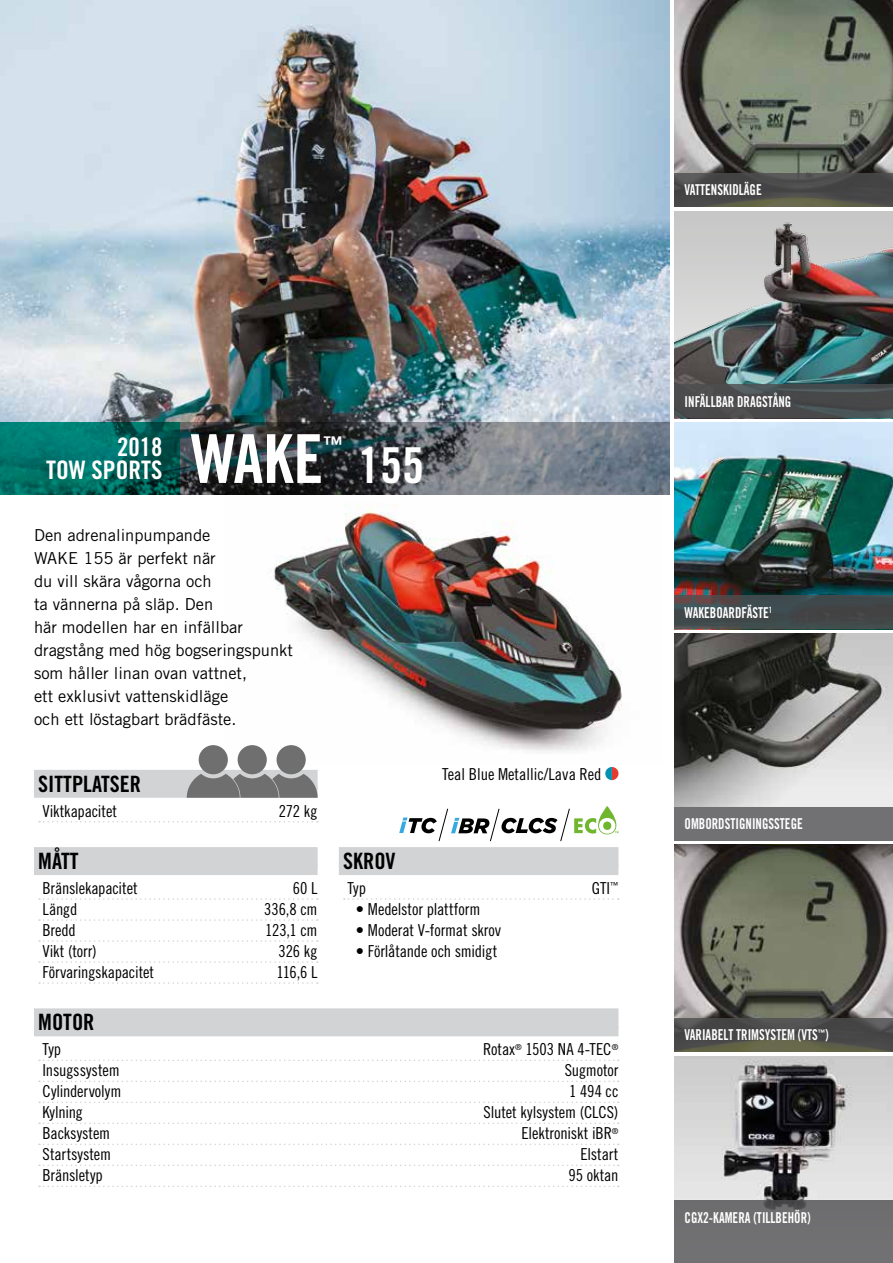
<style>
.page{position:relative;width:893px;height:1263px;background:#fff}
.page>*{position:absolute;margin:0;border:0;box-sizing:border-box;transform-origin:0 0}
.t1{font:67.5px "Trade Gothic LT Std Bd Cn 20";color:#fff}
.t2{font:49.5px "Trade Gothic LT Std Bd Cn 20";color:#fff}
.t3{font:25.5px/23px "Trade Gothic LT Std Bd Cn 20";color:#fff;text-align:right}
.t4{font:22.5px "Trade Gothic LT Std Bd Cn 20";color:#000}
.t5{font:20.25px "Trade Gothic LT Std Bd Cn 20";color:#fff}
.t6{font:16.5px "Trade Gothic LT Std Cn 18";letter-spacing:-.01em;color:#000}
.t7{font:16.5px/23.1px "Trade Gothic LT Std";color:#000}
.t8{font:15px "Trade Gothic LT Std Bd Cn 20";color:#fff;scale:.86 1}
</style>
<div class="page">
<img style="left:674px;top:422px;width:219px;height:174px">
<img style="left:674px;top:211px;width:219px;height:173px">
<img style="left:227px;top:504px;width:395px;height:261px">
<img style="left:674px;top:0;width:219px;height:173px">
<img style="left:674px;top:634px;width:219px;height:173px">
<img style="left:674px;top:845px;width:219px;height:173px">
<img style="left:674px;top:1056px;width:219px;height:144px">
<svg style="left:674px;top:173px;width:219px;height:34px;background:#4d4d49"></svg>
<div style="left:674px;top:384px;width:219px;height:34px;background:#4e4e50"></div>
<svg style="left:674px;top:596px;width:219px;height:33px;background:#43494a"></svg>
<div style="left:674px;top:807px;width:219px;height:33px;background:#717173"></div>
<svg style="left:674px;top:1018px;width:219px;height:34px;background:#50504a"></svg>
<div style="left:674px;top:1200px;width:219px;height:63px;background:#707071"></div>
<div style="left:34px;top:770px;width:284px;height:19px;background:#d1d3d4"></div>
<div style="left:34px;top:787px;width:284px;height:11px;background:#d1d3d4"></div>
<svg style="left:39px;top:821px;width:279px;height:1px"></svg>
<div style="left:199px;top:745px;width:29px;height:29px;background:#706f6f;border-radius:50%"></div>
<div style="left:238px;top:745px;width:29px;height:29px;background:#706f6f;border-radius:50%"></div>
<div style="left:277px;top:745px;width:29px;height:29px;background:#706f6f;border-radius:50%"></div>
<svg style="left:187px;top:774px;width:131px;height:24px;background:#808080"></svg>
<svg style="left:399px;top:808px;width:219px;height:34px"></svg>
<div style="left:34px;top:847px;width:284px;height:20px;background:#d1d3d4"></div>
<div style="left:34px;top:864px;width:284px;height:11px;background:#d1d3d4"></div>
<svg style="left:39px;top:898px;width:279px;height:2px"></svg>
<svg style="left:39px;top:919px;width:279px;height:2px"></svg>
<svg style="left:39px;top:940px;width:279px;height:2px"></svg>
<svg style="left:39px;top:961px;width:279px;height:2px"></svg>
<svg style="left:39px;top:982px;width:279px;height:2px"></svg>
<div style="left:339px;top:847px;width:279px;height:20px;background:#d1d3d4"></div>
<div style="left:339px;top:864px;width:279px;height:11px;background:#d1d3d4"></div>
<svg style="left:344px;top:898px;width:275px;height:2px"></svg>
<div style="left:34px;top:1008px;width:584px;height:20px;background:#d1d3d4"></div>
<div style="left:34px;top:1026px;width:584px;height:10px;background:#d1d3d4"></div>
<svg style="left:39px;top:1059px;width:580px;height:2px"></svg>
<svg style="left:39px;top:1080px;width:580px;height:2px"></svg>
<svg style="left:39px;top:1101px;width:580px;height:2px"></svg>
<svg style="left:39px;top:1122px;width:580px;height:2px"></svg>
<svg style="left:39px;top:1143px;width:580px;height:2px"></svg>
<svg style="left:39px;top:1164px;width:580px;height:2px"></svg>
<svg style="left:39px;top:1185px;width:580px;height:2px"></svg>
<img style="left:0;top:0;width:670px;height:422px">
<svg style="left:605px;top:767px;width:13px;height:13px"></svg>
<svg style="left:0;top:422px;width:180px;height:73px;background:#006b62"></svg>
<svg style="left:180px;top:422px;width:490px;height:73px;background:#52595f"></svg>
<p class="t8" style="left:685px;top:181px;width:91px">VATTENSKIDLÄGE</p>
<h3 class="t3" style="left:46px;top:435px;width:118px">2018<br>TOW SPORTS</h3>
<h1 class="t1" style="left:191px;top:418px;width:134px">WAKE</h1>
<p class="t5" style="left:323px;top:432px;width:22px">™</p>
<p class="t7" style="left:34px;top:523px;width:260px">Den adrenalinpumpande<br>WAKE 155 är perfekt när<br>du vill skära vågorna och<br>ta vännerna på släp. Den<br>här modellen har en infällbar dragstång med hög bogseringspunkt som håller linan ovan vattnet,<br>ett exklusivt vattenskidläge<br>och ett löstagbart brädfäste.</p>
<h2 class="t2" style="left:358px;top:435px;width:67px">155</h2>
<h3 class="t4" style="left:38px;top:770px;width:104px">SITTPLATSER</h3>
<p class="t6" style="left:43px;top:801px;width:76px">Viktkapacitet</p>
<p class="t6" style="left:279px;top:801px;width:40px">272 kg</p>
<h3 class="t4" style="left:38px;top:847px;width:42px">MÅTT</h3>
<p class="t6" style="left:43px;top:878px;width:97px">Bränslekapacitet</p>
<p class="t6" style="left:293px;top:878px;width:26px">60 L</p>
<p class="t6" style="left:43px;top:899px;width:36px">Längd</p>
<p class="t6" style="left:264px;top:899px;width:55px">336,8 cm</p>
<p class="t6" style="left:43px;top:920px;width:35px">Bredd</p>
<p class="t6" style="left:265px;top:920px;width:54px">123,1 cm</p>
<p class="t6" style="left:43px;top:941px;width:56px">Vikt (torr)</p>
<p class="t6" style="left:279px;top:941px;width:40px">326 kg</p>
<p class="t6" style="left:43px;top:962px;width:113px">Förvaringskapacitet</p>
<p class="t6" style="left:276px;top:962px;width:43px">116,6 L</p>
<p class="t6" style="left:442px;top:764px;width:161px">Teal Blue Metallic/Lava Red</p>
<h3 class="t4" style="left:343px;top:847px;width:54px">SKROV</h3>
<p class="t6" style="left:347px;top:878px;width:20px">Typ</p>
<p class="t6" style="left:592px;top:878px;width:28px">GTI<sup>™</sup></p>
<p class="t6" style="left:356px;top:899px;width:126px">• Medelstor plattform</p>
<p class="t6" style="left:356px;top:920px;width:147px">• Moderat V-format skrov</p>
<p class="t6" style="left:356px;top:941px;width:143px">• Förlåtande och smidigt</p>
<h3 class="t4" style="left:38px;top:1008px;width:58px">MOTOR</h3>
<p class="t6" style="left:43px;top:1040px;width:20px">Typ</p>
<p class="t6" style="left:483px;top:1040px;width:137px">Rotax<sup>®</sup> 1503 NA 4-TEC<sup>®</sup></p>
<p class="t6" style="left:43px;top:1061px;width:79px">Insugssystem</p>
<p class="t6" style="left:565px;top:1061px;width:55px">Sugmotor</p>
<p class="t6" style="left:43px;top:1082px;width:80px">Cylindervolym</p>
<p class="t6" style="left:569px;top:1082px;width:51px">1 494 cc</p>
<p class="t6" style="left:43px;top:1103px;width:42px">Kylning</p>
<p class="t6" style="left:484px;top:1103px;width:136px">Slutet kylsystem (CLCS)</p>
<p class="t6" style="left:43px;top:1124px;width:69px">Backsystem</p>
<p class="t6" style="left:521px;top:1124px;width:98px">Elektroniskt iBR<sup>®</sup></p>
<p class="t6" style="left:43px;top:1145px;width:70px">Startsystem</p>
<p class="t6" style="left:580px;top:1145px;width:40px">Elstart</p>
<p class="t6" style="left:43px;top:1166px;width:62px">Bränsletyp</p>
<p class="t6" style="left:569px;top:1166px;width:51px">95 oktan</p>
<p class="t8" style="left:685px;top:392px;width:126px">INFÄLLBAR DRAGSTÅNG</p>
<p class="t8" style="left:685px;top:603px;width:103px">WAKEBOARDFÄSTE<sup>1</sup></p>
<p class="t8" style="left:685px;top:815px;width:139px">OMBORDSTIGNINGSSTEGE</p>
<p class="t8" style="left:685px;top:1026px;width:169px">VARIABELT TRIMSYSTEM (VTS<sup>™</sup>)</p>
<p class="t8" style="left:685px;top:1208px;width:148px">CGX2-KAMERA (TILLBEHÖR)</p>
</div>
